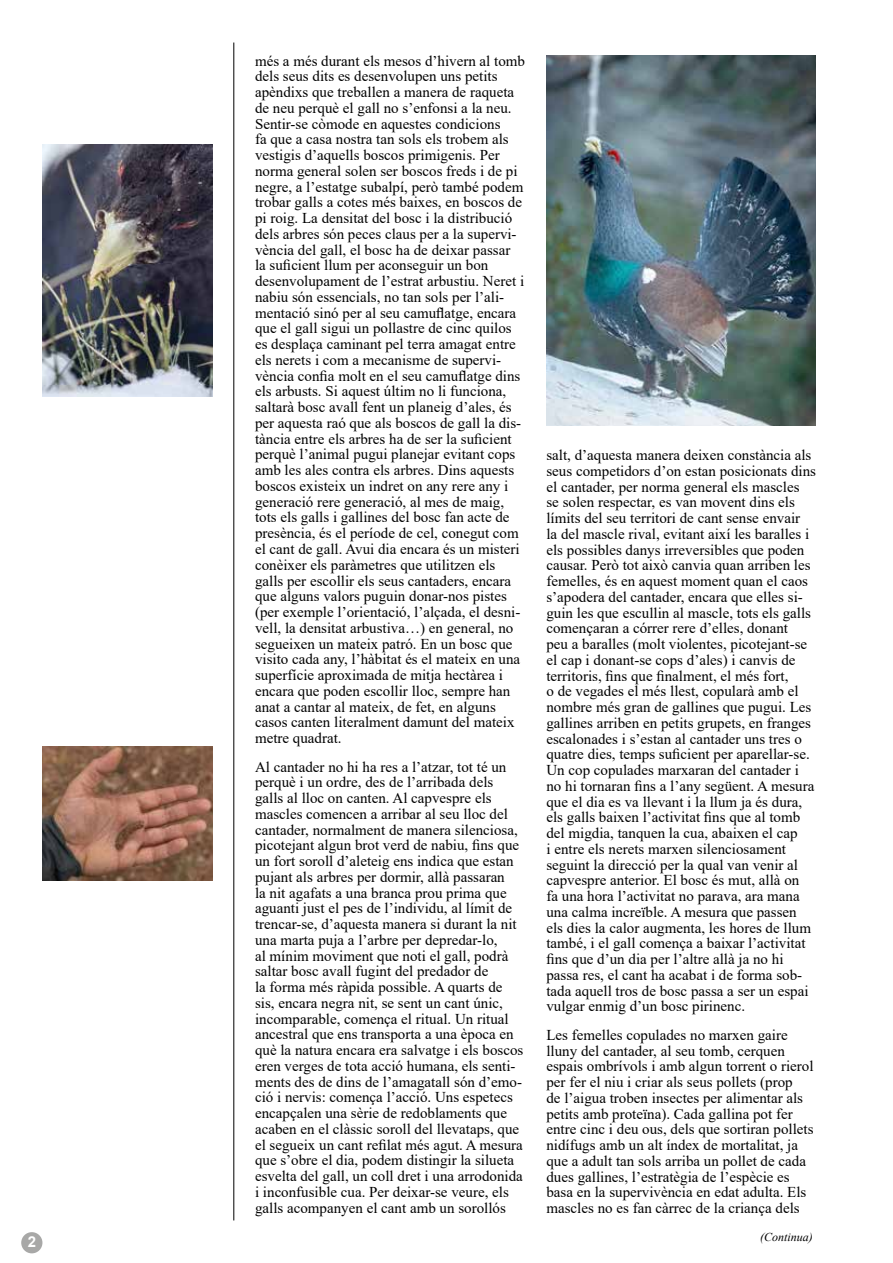
<style>
.page{position:relative;width:893px;height:1263px;background:#fff}
.page>*{position:absolute;margin:0;border:0;box-sizing:border-box;transform-origin:0 0}
.t1{font:15px/15.8px "Times New Roman";color:#000}
.t2{font:700 15px "Arial";color:#fff}
.t3{font:italic 12px "Times New Roman";color:#000}
</style>
<div class="page">
<div style="left:21px;top:1232px;width:21px;height:21px;background:#a8a8a7;border-radius:50%"></div>
<hr style="left:234px;top:43px;width:1px;height:1177px;background:#000">
<img style="left:43px;top:145px;width:170px;height:251px">
<img style="left:43px;top:746px;width:170px;height:134px">
<img style="left:546px;top:55px;width:269px;height:370px">
<p class="t1" style="left:255px;top:52px;width:271px">més a més durant els mesos d’hivern al tomb dels seus dits es desenvolupen uns petits apèndixs que treballen a manera de raqueta de neu perquè el gall no s’enfonsi a la neu.<br>Sentir-se còmode en aquestes condicions<br>fa que a casa nostra tan sols els trobem als vestigis d’aquells boscos primigenis. Per norma general solen ser boscos freds i de pi negre, a l’estatge subalpí, però també podem trobar galls a cotes més baixes, en boscos de pi roig. La densitat del bosc i la distribució dels arbres són peces claus per a la supervi&shy;vència del gall, el bosc ha de deixar passar<br>la suficient llum per aconseguir un bon desenvolupament de l’estrat arbustiu. Neret i nabiu són essencials, no tan sols per l’ali&shy;mentació sinó per al seu camuflatge, encara que el gall sigui un pollastre de cinc quilos es desplaça caminant pel terra amagat entre els nerets i com a mecanisme de supervi&shy;vència confia molt en el seu camuflatge dins els arbusts. Si aquest últim no li funciona, saltarà bosc avall fent un planeig d’ales, és per aquesta raó que als boscos de gall la dis&shy;tància entre els arbres ha de ser la suficient perquè l’animal pugui planejar evitant cops amb les ales contra els arbres. Dins aquests boscos existeix un indret on any rere any i generació rere generació, al mes de maig, tots els galls i gallines del bosc fan acte de presència, és el període de cel, conegut com el cant de gall. Avui dia encara és un misteri conèixer els paràmetres que utilitzen els galls per escollir els seus cantaders, encara que alguns valors puguin donar-nos pistes (per exemple l’orientació, l’alçada, el desni&shy;vell, la densitat arbustiva…) en general, no segueixen un mateix patró. En un bosc que visito cada any, l’hàbitat és el mateix en una superfície aproximada de mitja hectàrea i encara que poden escollir lloc, sempre han anat a cantar al mateix, de fet, en alguns casos canten literalment damunt del mateix metre quadrat.</p>
<p class="t1" style="left:255px;top:758px;width:270px">Al cantader no hi ha res a l’atzar, tot té un perquè i un ordre, des de l’arribada dels galls al lloc on canten. Al capvespre els mascles comencen a arribar al seu lloc del cantader, normalment de manera silenciosa, picotejant algun brot verd de nabiu, fins que un fort soroll d’aleteig ens indica que estan pujant als arbres per dormir, allà passaran<br>la nit agafats a una branca prou prima que aguanti just el pes de l’individu, al límit de trencar-se, d’aquesta manera si durant la nit una marta puja a l’arbre per depredar-lo,<br>al mínim moviment que noti el gall, podrà saltar bosc avall fugint del predador de<br>la forma més ràpida possible. A quarts de sis, encara negra nit, se sent un cant únic, incomparable, comença el ritual. Un ritual ancestral que ens transporta a una època en què la natura encara era salvatge i els boscos eren verges de tota acció humana, els senti&shy;ments des de dins de l’amagatall són d’emo&shy;ció i nervis: comença l’acció. Uns espetecs encapçalen una sèrie de redoblaments que acaben en el clàssic soroll del llevataps, que el segueix un cant refilat més agut. A mesura que s’obre el dia, podem distingir la silueta esvelta del gall, un coll dret i una arrodonida i inconfusible cua. Per deixar-se veure, els galls acompanyen el cant amb un sorollós</p>
<p class="t1" style="left:546px;top:447px;width:271px">salt, d’aquesta manera deixen constància als seus competidors d’on estan posicionats dins el cantader, per norma general els mascles<br>se solen respectar, es van movent dins els límits del seu territori de cant sense envair<br>la del mascle rival, evitant així les baralles i els possibles danys irreversibles que poden causar. Però tot això canvia quan arriben les femelles, és en aquest moment quan el caos s’apodera del cantader, encara que elles si&shy;guin les que escullin al mascle, tots els galls començaran a córrer rere d’elles, donant<br>peu a baralles (molt violentes, picotejant-se el cap i donant-se cops d’ales) i canvis de territoris, fins que finalment, el més fort,<br>o de vegades el més llest, copularà amb el nombre més gran de gallines que pugui. Les gallines arriben en petits grupets, en franges escalonades i s’estan al cantader uns tres o quatre dies, temps suficient per aparellar-se.<br>Un cop copulades marxaran del cantader i no hi tornaran fins a l’any següent. A mesura que el dia es va llevant i la llum ja és dura, els galls baixen l’activitat fins que al tomb del migdia, tanquen la cua, abaixen el cap<br>i entre els nerets marxen silenciosament seguint la direcció per la qual van venir al capvespre anterior. El bosc és mut, allà on<br>fa una hora l’activitat no parava, ara mana una calma increïble. A mesura que passen els dies la calor augmenta, les hores de llum també, i el gall comença a baixar l’activitat fins que d’un dia per l’altre allà ja no hi passa res, el cant ha acabat i de forma sob&shy;tada aquell tros de bosc passa a ser un espai vulgar enmig d’un bosc pirinenc.</p>
<p class="t1" style="left:546px;top:1026px;width:269px">Les femelles copulades no marxen gaire lluny del cantader, al seu tomb, cerquen espais ombrívols i amb algun torrent o rierol per fer el niu i criar als seus pollets (prop<br>de l’aigua troben insectes per alimentar als petits amb proteïna). Cada gallina pot fer entre cinc i deu ous, dels que sortiran pollets nidífugs amb un alt índex de mortalitat, ja que a adult tan sols arriba un pollet de cada dues gallines, l’estratègia de l’espècie es basa en la supervivència en edat adulta. Els mascles no es fan càrrec de la criança dels</p>
<p class="t2" style="left:28px;top:1231px;width:10px">2</p>
<p class="t3" style="left:760px;top:1228px;width:54px">(Continua)</p>
</div>
